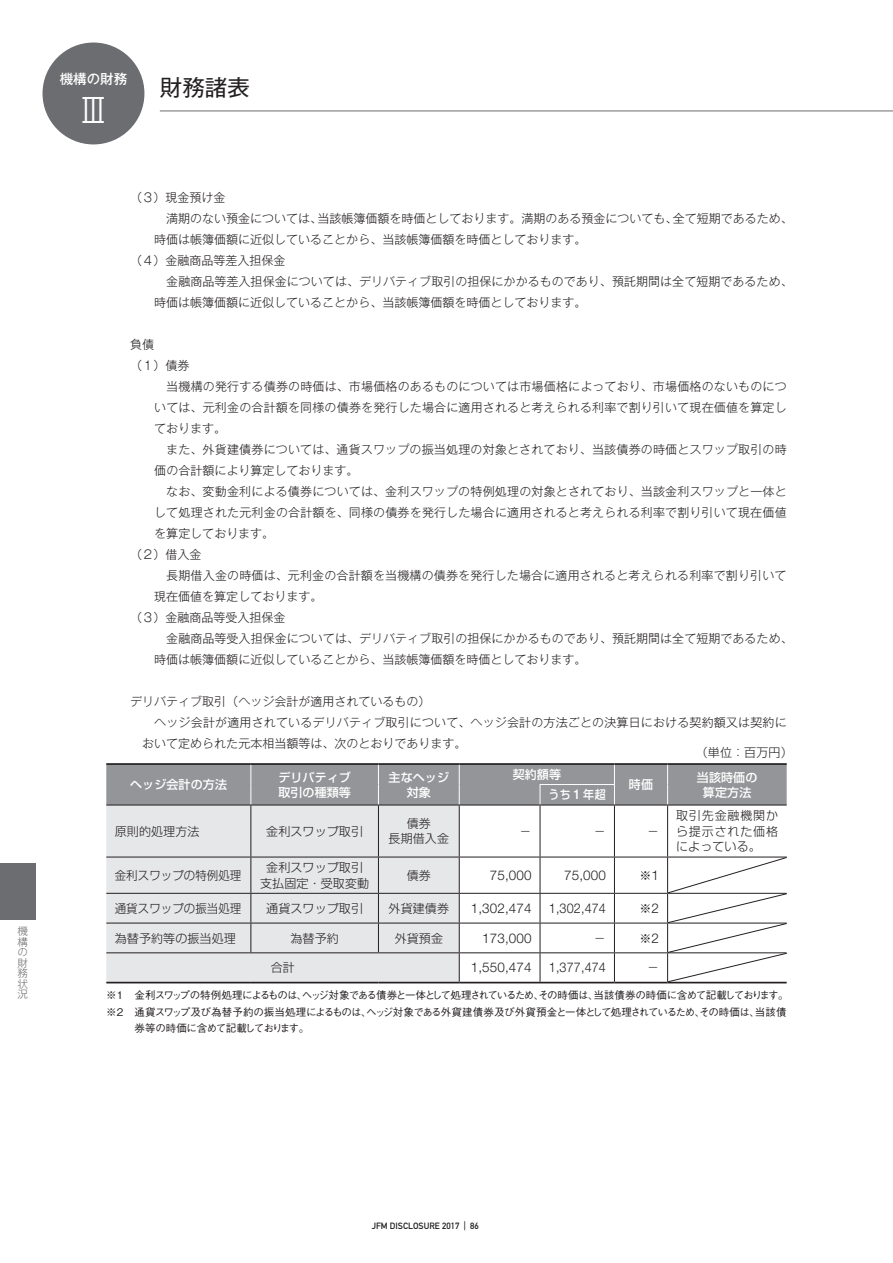
<style>
.page{position:relative;width:893px;height:1263px;background:#fff}
.page>*{position:absolute;margin:0;border:0;box-sizing:border-box;transform-origin:0 0}
.t1{font:300 33px "Gothic MB101 Pro";color:#fff}
.t2{font:22.5px "Gothic MB101 Pro";color:#231f20}
.t3{font:300 13.5px "Helvetica Neue LT Std";letter-spacing:.01em;color:#231f20}
.t4{font:300 13.5px "Helvetica Neue LT Std";letter-spacing:.01em;color:#231f20;scale:.94 1}
.t5{font:500 13.5px "Gothic MB101 Pro";color:#fff}
.t6{font:300 12px "Gothic MB101 Pro";letter-spacing:.005em;color:#231f20}
.t7{font:300 12px/15.8px "Shin Go Pro";letter-spacing:.01em;color:#231f20;text-align:center}
.t8{font:500 12px/15px "Shin Go Pro";letter-spacing:.01em;color:#fff}
.t9{font:300 12px "Shin Go Pro";letter-spacing:.01em;color:#231f20;scale:.95 1}
.t10{font:500 12px "Shin Go Pro";letter-spacing:.01em;color:#fff;scale:.92 1}
.t11{font:500 10.5px "Gothic BBB Pro";letter-spacing:-.1em;color:#231f20}
.t12{font:500 10.5px "Gothic BBB Pro";letter-spacing:-.035em;color:#231f20}
.t13{font:500 10.5px "Gothic BBB Pro";letter-spacing:-.06em;color:#231f20}
.t14{font:300 10.5px/10.5px "Gothic MB101 Pro";color:#6c6d70;text-align:justify}
.t15{font:9px "DIN Mittelschrift Std";color:#231f20}
.s1{font-family:"Helvetica Neue LT Std";font-size:13.5px}
</style>
<div class="page">
<div style="left:43px;top:43px;width:101px;height:101px;background:#6c6d70;border-radius:50%"></div>
<hr style="left:160px;top:111px;width:733px;height:1px;background:#6c6d70">
<div style="left:0;top:863px;width:36px;height:56px;background:#6c6d70"></div>
<div style="left:106px;top:806px;width:353px;height:176px;background:#e6e7e9"></div>
<hr style="left:106px;top:763px;width:145px;height:2px;background:#231f20">
<hr style="left:251px;top:763px;width:127px;height:2px;background:#231f20">
<hr style="left:378px;top:763px;width:81px;height:2px;background:#231f20">
<hr style="left:459px;top:763px;width:81px;height:2px;background:#231f20">
<hr style="left:540px;top:763px;width:74px;height:2px;background:#231f20">
<hr style="left:614px;top:763px;width:54px;height:2px;background:#231f20">
<hr style="left:668px;top:763px;width:119px;height:2px;background:#231f20">
<div style="left:106px;top:764px;width:681px;height:41px;background:#939598"></div>
<hr style="left:106px;top:805px;width:145px;height:1px;background:#231f20">
<hr style="left:251px;top:805px;width:127px;height:1px;background:#231f20">
<hr style="left:250px;top:805px;width:1px;height:52px;background:#231f20">
<hr style="left:378px;top:805px;width:81px;height:1px;background:#231f20">
<hr style="left:378px;top:805px;width:1px;height:52px;background:#231f20">
<hr style="left:459px;top:805px;width:81px;height:1px;background:#231f20">
<hr style="left:459px;top:805px;width:1px;height:52px;background:#231f20">
<hr style="left:540px;top:805px;width:74px;height:1px;background:#231f20">
<hr style="left:540px;top:805px;width:1px;height:52px;background:#231f20">
<hr style="left:614px;top:805px;width:54px;height:1px;background:#231f20">
<hr style="left:614px;top:805px;width:1px;height:52px;background:#231f20">
<hr style="left:668px;top:805px;width:119px;height:1px;background:#231f20">
<hr style="left:667px;top:805px;width:1px;height:52px;background:#231f20">
<hr style="left:106px;top:857px;width:145px;height:1px;background:#231f20">
<hr style="left:251px;top:857px;width:127px;height:1px;background:#231f20">
<hr style="left:250px;top:857px;width:1px;height:36px;background:#231f20">
<hr style="left:378px;top:857px;width:81px;height:1px;background:#231f20">
<hr style="left:378px;top:857px;width:1px;height:36px;background:#231f20">
<hr style="left:459px;top:857px;width:81px;height:1px;background:#231f20">
<hr style="left:459px;top:857px;width:1px;height:36px;background:#231f20">
<hr style="left:540px;top:857px;width:74px;height:1px;background:#231f20">
<hr style="left:540px;top:857px;width:1px;height:36px;background:#231f20">
<hr style="left:614px;top:857px;width:54px;height:1px;background:#231f20">
<hr style="left:614px;top:857px;width:1px;height:36px;background:#231f20">
<hr style="left:106px;top:893px;width:145px;height:1px;background:#231f20">
<hr style="left:251px;top:893px;width:127px;height:1px;background:#231f20">
<hr style="left:378px;top:893px;width:81px;height:1px;background:#231f20">
<hr style="left:459px;top:893px;width:81px;height:1px;background:#231f20">
<hr style="left:540px;top:893px;width:74px;height:1px;background:#231f20">
<hr style="left:614px;top:893px;width:54px;height:1px;background:#231f20">
<hr style="left:106px;top:923px;width:145px;height:1px;background:#231f20">
<hr style="left:251px;top:923px;width:127px;height:1px;background:#231f20">
<svg style="left:250px;top:894px;width:1px;height:58px"></svg>
<hr style="left:378px;top:923px;width:81px;height:1px;background:#231f20">
<svg style="left:378px;top:894px;width:1px;height:58px"></svg>
<hr style="left:459px;top:923px;width:81px;height:1px;background:#231f20">
<hr style="left:540px;top:923px;width:74px;height:1px;background:#231f20">
<hr style="left:614px;top:923px;width:54px;height:1px;background:#231f20">
<hr style="left:106px;top:952px;width:145px;height:1px;background:#231f20">
<hr style="left:251px;top:952px;width:127px;height:1px;background:#231f20">
<hr style="left:378px;top:952px;width:81px;height:1px;background:#231f20">
<hr style="left:459px;top:952px;width:81px;height:1px;background:#231f20">
<svg style="left:459px;top:894px;width:1px;height:88px"></svg>
<hr style="left:540px;top:952px;width:74px;height:1px;background:#231f20">
<svg style="left:540px;top:894px;width:1px;height:88px"></svg>
<hr style="left:614px;top:952px;width:54px;height:1px;background:#231f20">
<svg style="left:614px;top:894px;width:1px;height:88px"></svg>
<hr style="left:106px;top:982px;width:145px;height:1px;background:#231f20">
<hr style="left:251px;top:982px;width:127px;height:1px;background:#231f20">
<hr style="left:378px;top:982px;width:81px;height:1px;background:#231f20">
<hr style="left:459px;top:982px;width:81px;height:1px;background:#231f20">
<hr style="left:540px;top:982px;width:74px;height:1px;background:#231f20">
<hr style="left:614px;top:982px;width:54px;height:1px;background:#231f20">
<hr style="left:668px;top:982px;width:119px;height:1px;background:#231f20">
<svg style="left:667px;top:857px;width:120px;height:125px"></svg>
<p class="t14" style="left:17px;top:924px;width:12px">機構の財務状況</p>
<p class="t5" style="left:60px;top:67px;width:69px">機構の財務</p>
<h1 class="t1" style="left:77px;top:83px;width:34px">Ⅲ</h1>
<h2 class="t2" style="left:160px;top:69px;width:91px">財務諸表</h2>
<p class="t6" style="left:130px;top:187px;width:97px">（3）現金預け金</p>
<p class="t6" style="left:166px;top:208px;width:628px">満期のない預金については、当該帳簿価額を時価としております。満期のある預金についても、全て短期であるため、</p>
<p class="t6" style="left:154px;top:229px;width:433px">時価は帳簿価額に近似していることから、当該帳簿価額を時価としております。</p>
<p class="t6" style="left:130px;top:250px;width:157px">（4）金融商品等差入担保金</p>
<p class="t6" style="left:166px;top:271px;width:628px">金融商品等差入担保金については、デリバティブ取引の担保にかかるものであり、預託期間は全て短期であるため、</p>
<p class="t6" style="left:154px;top:292px;width:433px">時価は帳簿価額に近似していることから、当該帳簿価額を時価としております。</p>
<p class="t6" style="left:130px;top:334px;width:25px">負債</p>
<p class="t6" style="left:130px;top:355px;width:61px">（1）債券</p>
<p class="t6" style="left:166px;top:376px;width:622px">当機構の発行する債券の時価は、市場価格のあるものについては市場価格によっており、市場価格のないものにつ</p>
<p class="t6" style="left:154px;top:397px;width:634px">いては、元利金の合計額を同様の債券を発行した場合に適用されると考えられる利率で割り引いて現在価値を算定し</p>
<p class="t6" style="left:154px;top:418px;width:73px">ております。</p>
<p class="t6" style="left:166px;top:439px;width:622px">また、外貨建債券については、通貨スワップの振当処理の対象とされており、当該債券の時価とスワップ取引の時</p>
<p class="t6" style="left:154px;top:460px;width:206px">価の合計額により算定しております。</p>
<p class="t6" style="left:166px;top:481px;width:622px">なお、変動金利による債券については、金利スワップの特例処理の対象とされており、当該金利スワップと一体と</p>
<p class="t6" style="left:154px;top:502px;width:634px">して処理された元利金の合計額を、同様の債券を発行した場合に適用されると考えられる利率で割り引いて現在価値</p>
<p class="t6" style="left:154px;top:523px;width:122px">を算定しております。</p>
<p class="t6" style="left:130px;top:544px;width:73px">（2）借入金</p>
<p class="t6" style="left:166px;top:565px;width:622px">長期借入金の時価は、元利金の合計額を当機構の債券を発行した場合に適用されると考えられる利率で割り引いて</p>
<p class="t6" style="left:154px;top:586px;width:169px">現在価値を算定しております。</p>
<p class="t6" style="left:130px;top:607px;width:157px">（3）金融商品等受入担保金</p>
<p class="t6" style="left:166px;top:628px;width:628px">金融商品等受入担保金については、デリバティブ取引の担保にかかるものであり、預託期間は全て短期であるため、</p>
<p class="t6" style="left:154px;top:649px;width:434px">時価は帳簿価額に近似していることから、当該帳簿価額を時価としております。</p>
<p class="t6" style="left:130px;top:691px;width:302px">デリバティブ取引（ヘッジ会計が適用されているもの）</p>
<p class="t6" style="left:154px;top:712px;width:634px">ヘッジ会計が適用されているデリバティブ取引について、ヘッジ会計の方法ごとの決算日における契約額又は契約に</p>
<p class="t6" style="left:142px;top:733px;width:326px">おいて定められた元本相当額等は、次のとおりであります。</p>
<p class="t8" style="left:130px;top:776px;width:98px">ヘッジ会計の方法</p>
<p class="t8" style="left:278px;top:768px;width:74px">デリバティブ取引の種類等</p>
<p class="t8" style="left:389px;top:768px;width:62px;text-align:center">主なヘッジ対象</p>
<p class="t8" style="left:513px;top:765px;width:50px">契約額等</p>
<p class="t7" style="left:696px;top:743px;width:98px">（単位：百万円）</p>
<p class="t8" style="left:697px;top:768px;width:62px">当該時価の</p>
<p class="t8" style="left:629px;top:776px;width:26px">時価</p>
<p class="t10" style="left:549px;top:785px;width:64px">うち<span class="s1">1</span>年超</p>
<p class="t8" style="left:703px;top:783px;width:50px">算定方法</p>
<p class="t7" style="left:115px;top:822px;width:86px">原則的処理方法</p>
<p class="t7" style="left:266px;top:822px;width:98px">金利スワップ取引</p>
<p class="t7" style="left:389px;top:814px;width:62px">債券<br>長期借入金</p>
<p class="t7" style="left:520px;top:822px;width:13px">－</p>
<p class="t7" style="left:594px;top:822px;width:13px">－</p>
<p class="t7" style="left:647px;top:822px;width:13px">－</p>
<p class="t7" style="left:676px;top:806px;width:104px;text-align:justify">取引先金融機関から提示された価格によっている。</p>
<p class="t9" style="left:115px;top:865px;width:135px">金利スワップの特例処理</p>
<p class="t7" style="left:260px;top:858px;width:110px">金利スワップ取引支払固定・受取変動</p>
<p class="t7" style="left:407px;top:866px;width:26px">債券</p>
<p class="t3" style="left:490px;top:867px;width:43px">75,000</p>
<p class="t3" style="left:564px;top:867px;width:43px">75,000</p>
<p class="t7" style="left:639px;top:866px;width:21px">※<span class="s1">1</span></p>
<p class="t9" style="left:115px;top:898px;width:135px">通貨スワップの振当処理</p>
<p class="t7" style="left:266px;top:899px;width:98px">通貨スワップ取引</p>
<p class="t7" style="left:389px;top:899px;width:62px">外貨建債券</p>
<p class="t3" style="left:471px;top:900px;width:62px">1,302,474</p>
<p class="t4" style="left:549px;top:900px;width:62px">1,302,474</p>
<p class="t7" style="left:639px;top:899px;width:21px">※<span class="s1">2</span></p>
<p class="t7" style="left:115px;top:929px;width:123px">為替予約等の振当処理</p>
<p class="t7" style="left:290px;top:929px;width:50px">為替予約</p>
<p class="t7" style="left:395px;top:929px;width:50px">外貨預金</p>
<p class="t3" style="left:482px;top:929px;width:51px">173,000</p>
<p class="t7" style="left:639px;top:929px;width:21px">※<span class="s1">2</span></p>
<p class="t7" style="left:271px;top:958px;width:26px">合計</p>
<p class="t3" style="left:471px;top:959px;width:62px">1,550,474</p>
<p class="t4" style="left:549px;top:959px;width:62px">1,377,474</p>
<p class="t7" style="left:647px;top:958px;width:13px">－</p>
<p class="t11" style="left:106px;top:987px;width:684px">※1　金利スワップの特例処理によるものは、ヘッジ対象である債券と一体として処理されているため、その時価は、当該債券の時価に含めて記載しております。</p>
<p class="t12" style="left:106px;top:1003px;width:682px">※2　通貨スワップ及び為替予約の振当処理によるものは、ヘッジ対象である外貨建債券及び外貨預金と一体として処理されているため、その時価は、当該債</p>
<p class="t13" style="left:134px;top:1020px;width:176px">券等の時価に含めて記載しております。</p>
<p class="t15" style="left:372px;top:1220px;width:108px">JFM DISCLOSURE 2017 | 86</p>
</div>
